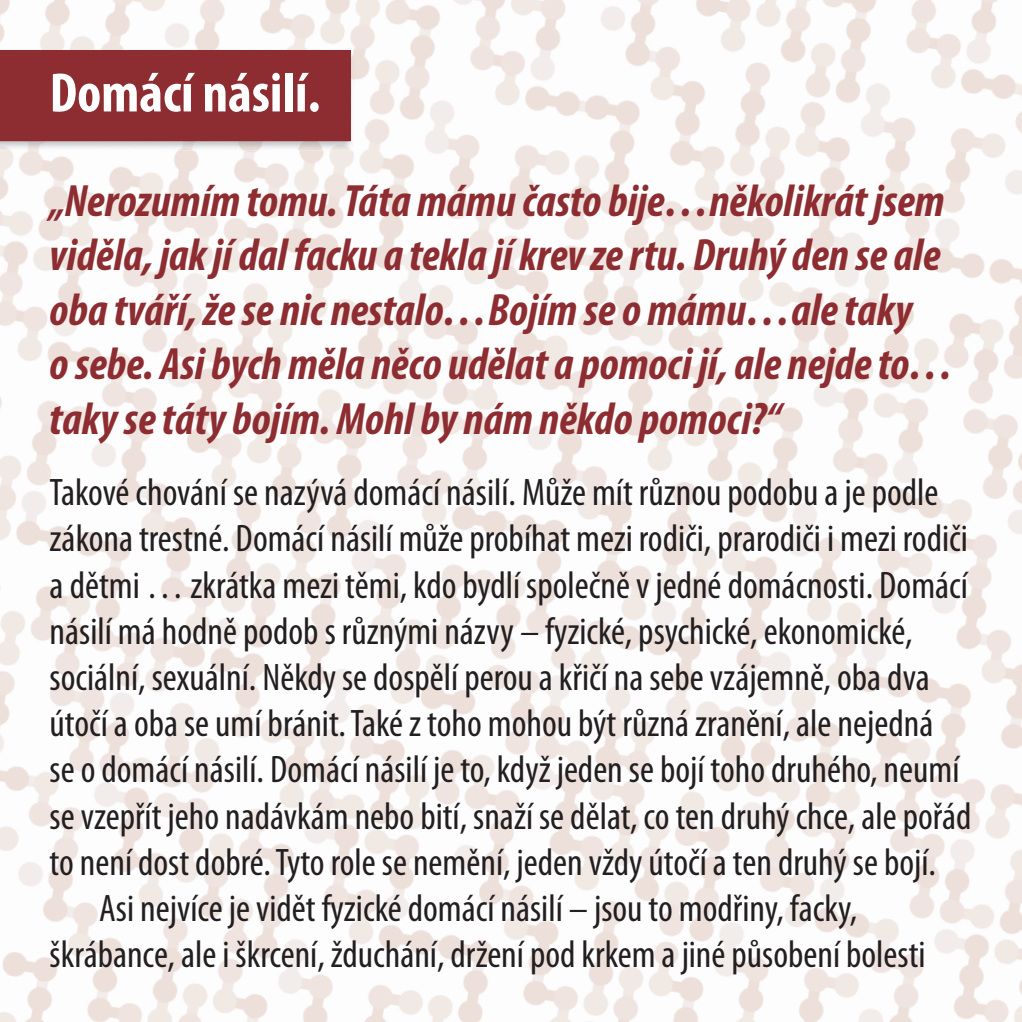
<style>
.page{position:relative;width:1022px;height:1022px;background:#fff}
.page>*{position:absolute;margin:0;border:0;box-sizing:border-box;transform-origin:0 0}
.t1{font:700 condensed 56px "Myriad Pro";color:#fff}
.t2{font:italic 700 condensed 45.5px/54.6px "Myriad Pro";color:#8d2d31}
.t3{font:condensed 38.5px "Myriad Pro";color:#231f20}
</style>
<div class="page">
<img style="left:0;top:0;width:1022px;height:1022px">
<img style="left:0;top:49px;width:355px;height:102px">
<div style="left:0;top:50px;width:350px;height:91px;background:#8d2d31"></div>
<h1 class="t1" style="left:50px;top:73px;width:272px">Domácí násilí.</h1>
<p class="t2" style="left:50px;top:177px;width:906px">„Nerozumím tomu. Táta mámu často bije…několikrát jsem viděla, jak jí dal facku a tekla jí krev ze rtu. Druhý den se ale oba tváří, že se nic nestalo…Bojím se o mámu…ale taky<br>o sebe. Asi bych měla něco udělat a pomoci jí, ale nejde to… taky se táty bojím. Mohl by nám někdo pomoci?“</p>
<p class="t3" style="left:50px;top:479px;width:890px">Takové chování se nazývá domácí násilí. Může mít různou podobu a je podle</p>
<p class="t3" style="left:50px;top:525px;width:920px">zákona trestné. Domácí násilí může probíhat mezi rodiči, prarodiči i mezi rodiči</p>
<p class="t3" style="left:50px;top:571px;width:920px">a dětmi … zkrátka mezi těmi, kdo bydlí společně v jedné domácnosti. Domácí</p>
<p class="t3" style="left:50px;top:617px;width:864px">násilí má hodně podob s různými názvy – fyzické, psychické, ekonomické,</p>
<p class="t3" style="left:50px;top:663px;width:881px">sociální, sexuální. Někdy se dospělí perou a křičí na sebe vzájemně, oba dva</p>
<p class="t3" style="left:50px;top:710px;width:885px">útočí a oba se umí bránit. Také z toho mohou být různá zranění, ale nejedná</p>
<p class="t3" style="left:50px;top:756px;width:911px">se o domácí násilí. Domácí násilí je to, když jeden se bojí toho druhého, neumí</p>
<p class="t3" style="left:50px;top:802px;width:923px">se vzepřít jeho nadávkám nebo bití, snaží se dělat, co ten druhý chce, ale pořád</p>
<p class="t3" style="left:50px;top:848px;width:888px">to není dost dobré. Tyto role se nemění, jeden vždy útočí a ten druhý se bojí.</p>
<p class="t3" style="left:99px;top:894px;width:759px">Asi nejvíce je vidět fyzické domácí násilí – jsou to modřiny, facky,</p>
<p class="t3" style="left:50px;top:941px;width:877px">škrábance, ale i škrcení, žduchání, držení pod krkem a jiné působení bolesti</p>
</div>
